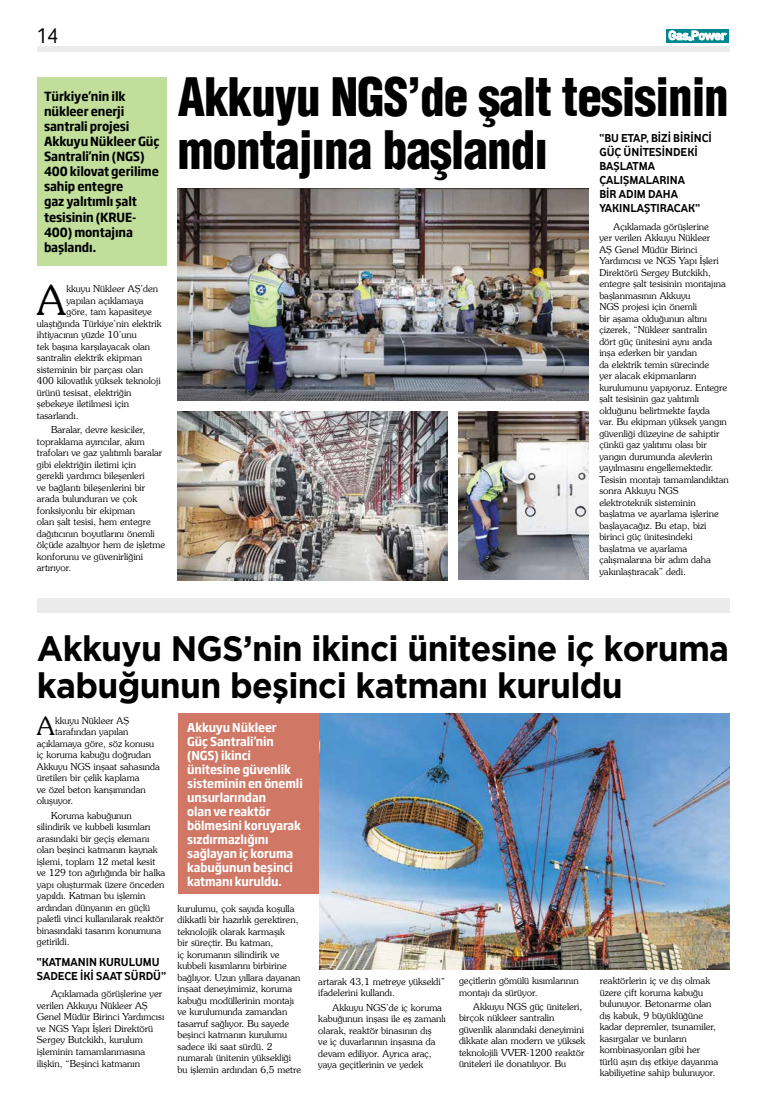
<style>
.page{position:relative;width:766px;height:1106px;background:#fff}
.page>*{position:absolute;margin:0;border:0;box-sizing:border-box;transform-origin:0 0}
.t1{font:51.7px/52.6px "Switzerland Cond Black Plain";letter-spacing:-.02em;color:#000;scale:.95 1}
.t2{font:40.9px "Southern Plain";color:#000}
.t3{font:35.3px/36.5px "Gotham TR Bold";letter-spacing:-.02em;color:#000;scale:.95 1}
.t4{font:25.2px "Southern Plain";color:#000}
.t5{font:22.3px "Vodafone Rg";color:#000;scale:.95 1}
.t6{font:700 12.5px/15.1px "Soho Gothic Pro";letter-spacing:-.01em;color:#000;scale:.91 1}
.t7{font:700 12.1px/14px "Soho Gothic Pro";letter-spacing:-.01em;color:#fff;scale:.91 1}
.t8{font:700 12px/14px "Vodafone Rg";color:#000}
.t9{font:9.5px/11.5px "Southern Plain";color:#000}
</style>
<div class="page">
<div style="left:37px;top:46px;width:692px;height:6px;background:#ebebeb"></div>
<svg style="left:666px;top:29px;width:63px;height:14px"></svg>
<svg style="left:668px;top:31px;width:58px;height:9px"></svg>
<div style="left:37px;top:599px;width:692px;height:14px;background:#ebebeb"></div>
<div style="left:178px;top:713px;width:550px;height:181px;background:#d07765"></div>
<div style="left:37px;top:77px;width:129px;height:189px;background:#c1df9a"></div>
<img style="left:178px;top:411px;width:269px;height:169px">
<img style="left:178px;top:188px;width:410px;height:213px">
<img style="left:458px;top:411px;width:130px;height:169px">
<img style="left:319px;top:713px;width:410px;height:256px">
<h3 class="t5" style="left:37px;top:22px;width:24px">14</h3>
<h3 class="t6" style="left:44px;top:88px;width:128px">Türkiye’nin ilk nükleer enerji santrali projesi<br>Akkuyu Nükleer Güç<br>Santrali’nin (NGS)<br>400 kilovat gerilime sahip entegre<br>gaz yalıtımlı şalt tesisinin (KRUE-<br>400) montajına başlandı.</h3>
<h2 class="t2" style="left:37px;top:275px;width:31px">A</h2>
<p class="t9" style="left:66px;top:283px;width:93px">kkuyu Nükleer AŞ’den</p>
<p class="t9" style="left:66px;top:294px;width:79px">yapılan açıklamaya</p>
<p class="t9" style="left:66px;top:306px;width:87px">göre, tam kapasiteye</p>
<p class="t9" style="left:37px;top:317px;width:126px">ulaştığında Türkiye’nin elektrik</p>
<p class="t9" style="left:37px;top:329px;width:101px">ihtiyacının yüzde 10’unu</p>
<p class="t9" style="left:37px;top:340px;width:115px">tek başına karşılayacak olan</p>
<p class="t9" style="left:37px;top:352px;width:107px">santralin elektrik ekipman</p>
<p class="t9" style="left:37px;top:363px;width:108px">sisteminin bir parçası olan</p>
<p class="t9" style="left:37px;top:375px;width:125px">400 kilovatlık yüksek teknoloji</p>
<p class="t9" style="left:37px;top:386px;width:96px">ürünü tesisat, elektriğin</p>
<p class="t9" style="left:37px;top:398px;width:94px">şebekeye iletilmesi için</p>
<p class="t9" style="left:37px;top:409px;width:43px">tasarlandı.</p>
<p class="t9" style="left:37px;top:423px;width:130px;text-indent:14px">Baralar, devre kesiciler, topraklama ayırıcılar, akım trafoları ve gaz yalıtımlı baralar gibi elektriğin iletimi için gerekli yardımcı bileşenleri<br>ve bağlantı bileşenlerini bir arada bulunduran ve çok fonksiyonlu bir ekipman<br>olan şalt tesisi, hem entegre dağıtıcının boyutlarını önemli ölçüde azaltıyor hem de işletme konforunu ve güvenirliğini artırıyor.</p>
<h1 class="t1" style="left:178px;top:70px;width:581px">Akkuyu NGS’de şalt tesisinin montajına başlandı</h1>
<p class="t8" style="left:599px;top:131px;width:114px">“BU ETAP, BİZİ BİRİNCİ<br>GÜÇ ÜNİTESİNDEKİ<br>BAŞLATMA<br>ÇALIŞMALARINA<br>BİR ADIM DAHA<br>YAKINLAŞTIRACAK”</p>
<p class="t9" style="left:599px;top:220px;width:131px;text-indent:14px">Açıklamada görüşlerine<br>yer verilen Akkuyu Nükleer<br>AŞ Genel Müdür Birinci<br>Yardımcısı ve NGS Yapı İşleri<br>Direktörü Sergey Butckikh, entegre şalt tesisinin montajına başlanmasının Akkuyu<br>NGS projesi için önemli<br>bir aşama olduğunun altını çizerek, “Nükleer santralin<br>dört güç ünitesini aynı anda inşa ederken bir yandan<br>da elektrik temin sürecinde<br>yer alacak ekipmanların kurulumunu yapıyoruz. Entegre şalt tesisinin gaz yalıtımlı olduğunu belirtmekte fayda<br>var. Bu ekipman yüksek yangın güvenliği düzeyine de sahiptir çünkü gaz yalıtımı olası bir yangın durumunda alevlerin yayılmasını engellemektedir.<br>Tesisin montajı tamamlandıktan sonra Akkuyu NGS elektroteknik sisteminin başlatma ve ayarlama işlerine başlayacağız. Bu etap, bizi birinci güç ünitesindeki başlatma ve ayarlama çalışmalarına bir adım daha yakınlaştıracak” dedi.</p>
<h3 class="t3" style="left:37px;top:629px;width:730px">Akkuyu NGS’nin ikinci ünitesine iç koruma kabuğunun beşinci katmanı kuruldu</h3>
<h3 class="t4" style="left:37px;top:710px;width:20px">A</h3>
<p class="t9" style="left:55px;top:714px;width:75px">kkuyu Nükleer AŞ</p>
<p class="t9" style="left:55px;top:725px;width:75px">tarafından yapılan</p>
<p class="t9" style="left:37px;top:737px;width:119px">açıklamaya göre, söz konusu</p>
<p class="t9" style="left:37px;top:749px;width:116px">iç koruma kabuğu doğrudan</p>
<p class="t9" style="left:37px;top:760px;width:124px">Akkuyu NGS inşaat sahasında</p>
<p class="t9" style="left:37px;top:772px;width:104px">üretilen bir çelik kaplama</p>
<p class="t9" style="left:37px;top:783px;width:110px">ve özel beton karışımından</p>
<p class="t9" style="left:37px;top:795px;width:38px">oluşuyor.</p>
<p class="t9" style="left:37px;top:809px;width:130px;text-indent:14px">Koruma kabuğunun silindirik ve kubbeli kısımları arasındaki bir geçiş elemanı olan beşinci katmanın kaynak işlemi, toplam 12 metal kesit ve 129 ton ağırlığında bir halka yapı oluşturmak üzere önceden yapıldı. Katman bu işlemin ardından dünyanın en güçlü paletli vinci kullanılarak reaktör binasındaki tasarım konumuna getirildi.</p>
<p class="t8" style="left:37px;top:955px;width:131px">“KATMANIN KURULUMU<br>SADECE İKİ SAAT SÜRDÜ”</p>
<p class="t9" style="left:37px;top:988px;width:129px;text-indent:14px">Açıklamada görüşlerine yer verilen Akkuyu Nükleer AŞ<br>Genel Müdür Birinci Yardımcısı ve NGS Yapı İşleri Direktörü<br>Sergey Butckikh, kurulum işleminin tamamlanmasına ilişkin, “Beşinci katmanın</p>
<p class="t7" style="left:187px;top:720px;width:128px">Akkuyu Nükleer<br>Güç Santrali’nin (NGS) ikinci ünitesine güvenlik sisteminin en önemli unsurlarından<br>olan ve reaktör bölmesini koruyarak sızdırmazlığını sağlayan iç koruma kabuğunun beşinci katmanı kuruldu.</p>
<p class="t9" style="left:177px;top:902px;width:125px">kurulumu, çok sayıda koşulla dikkatli bir hazırlık gerektiren, teknolojik olarak karmaşık<br>bir süreçtir. Bu katman,<br>iç korumanın silindirik ve kubbeli kısımlarını birbirine bağlıyor. Uzun yıllara dayanan inşaat deneyimimiz, koruma kabuğu modüllerinin montajı ve kurulumunda zamandan tasarruf sağlıyor. Bu sayede beşinci katmanın kurulumu sadece iki saat sürdü. 2 numaralı ünitenin yüksekliği bu işlemin ardından 6,5 metre</p>
<p class="t9" style="left:318px;top:975px;width:128px">artarak 43,1 metreye yükseldi” ifadelerini kullandı.</p>
<p class="t9" style="left:318px;top:1001px;width:129px;text-indent:14px">Akkuyu NGS’de iç koruma kabuğunun inşası ile eş zamanlı olarak, reaktör binasının dış<br>ve iç duvarlarının inşasına da devam ediliyor. Ayrıca araç, yaya geçitlerinin ve yedek</p>
<p class="t9" style="left:459px;top:974px;width:121px">geçitlerin gömülü kısımlarının montajı da sürüyor.</p>
<p class="t9" style="left:459px;top:1000px;width:128px;text-indent:14px">Akkuyu NGS güç üniteleri, birçok nükleer santralin güvenlik alanındaki deneyimini dikkate alan modern ve yüksek teknolojili VVER-1200 reaktör üniteleri ile donatılıyor. Bu</p>
<p class="t9" style="left:599px;top:974px;width:120px">reaktörlerin iç ve dış olmak üzere çift koruma kabuğu bulunuyor. Betonarme olan dış kabuk, 9 büyüklüğüne kadar depremler, tsunamiler, kasırgalar ve bunların kombinasyonları gibi her türlü aşırı dış etkiye dayanma kabiliyetine sahip bulunuyor.</p>
</div>
